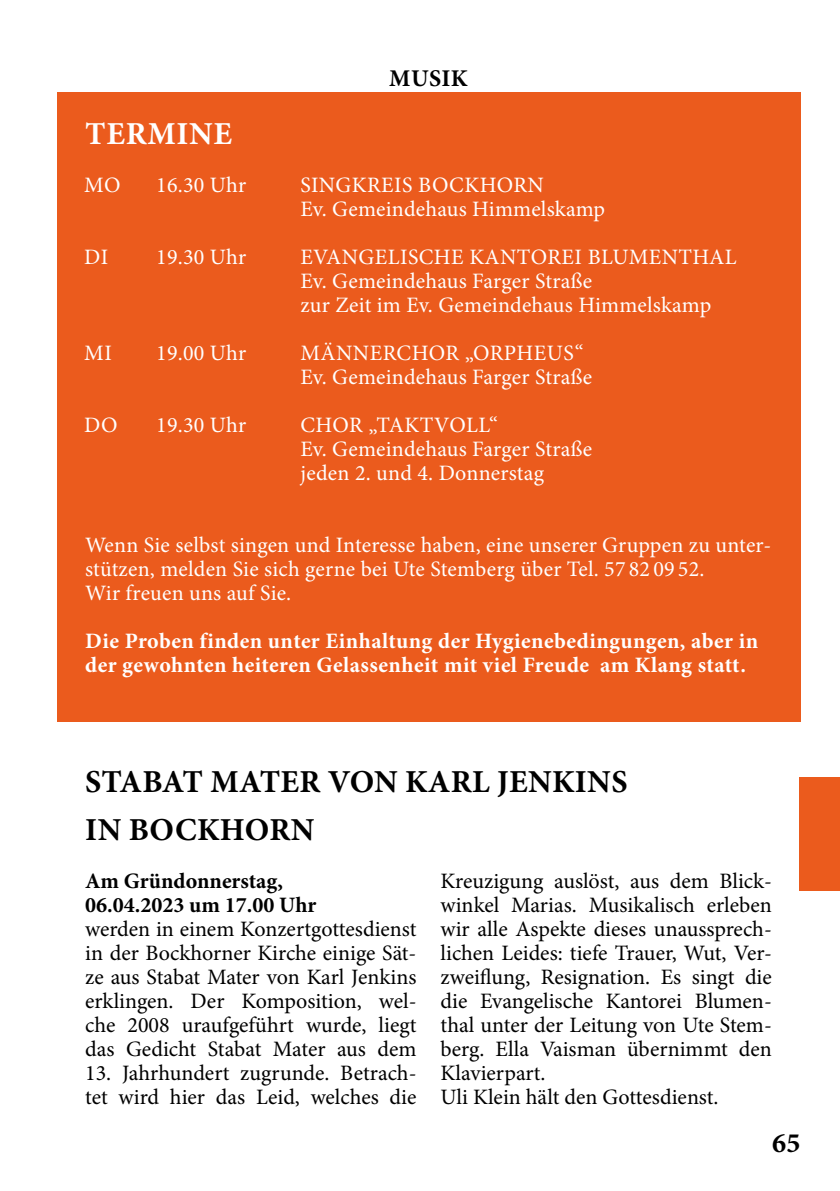
<style>
.page{position:relative;width:840px;height:1191px;background:#fff}
.page>*{position:absolute;margin:0;border:0;box-sizing:border-box;transform-origin:0 0}
.t1{font:700 32px/48px "Minion Pro";letter-spacing:.01em;color:#000}
.t2{font:700 32px "Minion Pro";letter-spacing:.02em;color:#fff}
.t3{font:700 28px "Minion Pro";color:#000}
.t4{font:700 24px "Minion Pro";letter-spacing:.02em;color:#000}
.t5{font:22px/24px "Minion Pro";color:#000}
.t6{font:22px/24px "Minion Pro";letter-spacing:.01em;color:#fff}
.t7{font:700 22px/24px "Minion Pro";letter-spacing:.02em;color:#fff}
.t8{font:700 22px/24px "Minion Pro";color:#000}
</style>
<div class="page">
<div style="left:799px;top:777px;width:40px;height:113px;background:#eb5b1d"></div>
<div style="left:56px;top:93px;width:744px;height:629px;background:#eb5b1d"></div>
<p class="t4" style="left:389px;top:61px;width:80px">MUSIK</p>
<h1 class="t2" style="left:85px;top:111px;width:148px">TERMINE</h1>
<p class="t6" style="left:84px;top:173px;width:38px">MO</p>
<p class="t6" style="left:156px;top:173px;width:91px">16.30 Uhr</p>
<p class="t6" style="left:300px;top:173px;width:306px">SINGKREIS BOCKHORN<br>Ev. Gemeindehaus Himmelskamp</p>
<p class="t6" style="left:84px;top:245px;width:25px">DI</p>
<p class="t6" style="left:156px;top:245px;width:91px">19.30 Uhr</p>
<p class="t6" style="left:300px;top:245px;width:437px">EVANGELISCHE KANTOREI BLUMENTHAL<br>Ev. Gemeindehaus Farger Straße<br>zur Zeit im Ev. Gemeindehaus Himmelskamp</p>
<p class="t6" style="left:84px;top:341px;width:29px">MI</p>
<p class="t6" style="left:156px;top:341px;width:91px">19.00 Uhr</p>
<p class="t6" style="left:300px;top:341px;width:293px">MÄNNERCHOR „ORPHEUS“<br>Ev. Gemeindehaus Farger Straße</p>
<p class="t6" style="left:84px;top:413px;width:35px">DO</p>
<p class="t6" style="left:156px;top:413px;width:91px">19.30 Uhr</p>
<p class="t6" style="left:300px;top:413px;width:293px">CHOR „TAKTVOLL“<br>Ev. Gemeindehaus Farger Straße jeden 2. und 4. Donnerstag</p>
<p class="t6" style="left:85px;top:533px;width:687px">Wenn Sie selbst singen und Interesse haben, eine unserer Gruppen zu unter&shy;stützen, melden Sie sich gerne bei Ute Stemberg über Tel. 57 82 09 52.<br>Wir freuen uns auf Sie.</p>
<p class="t7" style="left:85px;top:629px;width:674px">Die Proben finden unter Einhaltung der Hygienebedingungen, aber in der gewohnten heiteren Gelassenheit mit viel Freude am Klang statt.</p>
<h1 class="t1" style="left:85px;top:757px;width:543px">STABAT MATER VON KARL JENKINS<br>IN BOCKHORN</h1>
<p class="t5" style="left:440px;top:869px;width:333px">Kreuzigung auslöst, aus dem Blick&shy;winkel Marias. Musikalisch erleben wir alle Aspekte dieses unaussprech&shy;lichen Leides: tiefe Trauer, Wut, Ver&shy;zweiflung, Resignation. Es singt die die Evangelische Kantorei Blumen&shy;thal unter der Leitung von Ute Stem&shy;berg. Ella Vaisman übernimmt den Klavierpart.<br>Uli Klein hält den Gottesdienst.</p>
<p class="t8" style="left:85px;top:869px;width:232px">Am Gründonnerstag,<br>06.04.2023 um 17.00 Uhr</p>
<p class="t5" style="left:85px;top:917px;width:333px;text-align:justify">werden in einem Konzertgottesdienst in der Bockhorner Kirche einige Sät&shy;ze aus Stabat Mater von Karl Jenkins erklingen. Der Komposition, wel&shy;che 2008 uraufgeführt wurde, liegt das Gedicht Stabat Mater aus dem</p>
<p class="t5" style="left:85px;top:1061px;width:333px">13. Jahrhundert zugrunde. Betrach&shy;tet wird hier das Leid, welches die</p>
<p class="t3" style="left:771px;top:1123px;width:30px">65</p>
</div>
